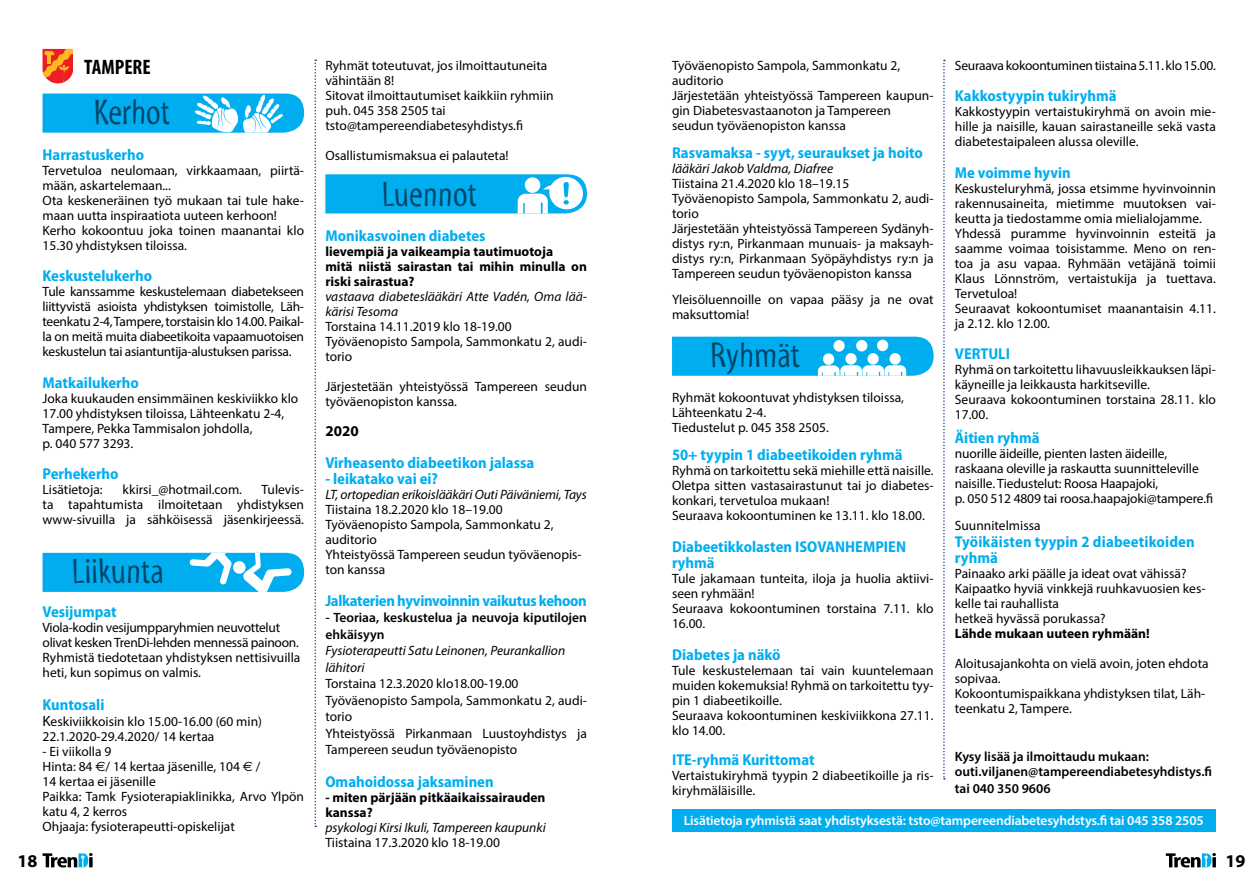
<style>
.page{position:relative;width:1259px;height:893px;background:#fff}
.page>*{position:absolute;margin:0;border:0;box-sizing:border-box;transform-origin:0 0}
.t1{font:36px "Myriad Std Tilt";color:#004569}
.t2{font:700 condensed 21px "Myriad Pro";color:#000}
.t3{font:700 18px "Myriad Pro";color:#000}
.t4{font:700 semi-condensed 15.75px/16.5px "Myriad Pro";color:#00aeef}
.t5{font:700 semi-condensed 15.75px "Myriad Pro";letter-spacing:-.02em;color:#00aeef}
.t6{font:700 15px "Myriad Pro";color:#000}
.t7{font:13.5px/15px "Myriad Pro";color:#000}
.t8{font:italic 13.5px/15px "Myriad Pro";color:#000}
.t9{font:13.5px/15px "Myriad Pro";letter-spacing:-.02em;color:#000}
.t10{font:700 13.5px/15px "Myriad Pro";color:#000}
.t11{font:600 13.5px/16.5px "Myriad Pro";color:#000}
.t12{font:600 13.5px "Myriad Pro";letter-spacing:-.01em;color:#fff}
.s1{font-size:15px}
.s2{font-family:"Euro Sans"}
</style>
<div class="page">
<svg style="left:43px;top:853px;width:50px;height:14px"></svg>
<svg style="left:1165px;top:853px;width:51px;height:14px"></svg>
<svg style="left:43px;top:94px;width:261px;height:39px;background:#2abbf1"></svg>
<svg style="left:43px;top:553px;width:261px;height:39px;background:#22b8f1"></svg>
<svg style="left:43px;top:49px;width:30px;height:34px"></svg>
<svg style="left:314px;top:60px;width:2px;height:767px"></svg>
<svg style="left:325px;top:174px;width:262px;height:39px;background:#2bbbf1"></svg>
<div style="left:672px;top:809px;width:544px;height:23px;background:#00aeef"></div>
<svg style="left:672px;top:337px;width:261px;height:39px;background:#2abbf1"></svg>
<svg style="left:943px;top:60px;width:2px;height:720px"></svg>
<h2 class="t2" style="left:84px;top:54px;width:68px">TAMPERE</h2>
<h1 class="t1" style="left:94px;top:93px;width:78px">Kerhot</h1>
<p class="t4" style="left:43px;top:146px;width:103px">Harrastuskerho</p>
<p class="t7" style="left:43px;top:162px;width:263px">Tervetuloa neulomaan, virkkaamaan, piirtä&shy;mään, askartelemaan...<br>Ota keskeneräinen työ mukaan tai tule hake&shy;maan uutta inspiraatiota uuteen kerhoon!<br>Kerho kokoontuu joka toinen maanantai klo 15.30 yhdistyksen tiloissa.</p>
<p class="t4" style="left:43px;top:268px;width:111px">Keskustelukerho</p>
<p class="t7" style="left:43px;top:284px;width:263px;text-align:justify">Tule kanssamme keskustelemaan diabetekseen liittyvistä asioista yhdistyksen toimistolle, Läh&shy;teenkatu 2-4, Tampere, torstaisin klo 14.00. Paikal&shy;la on meitä muita diabeetikoita vapaamuotoisen keskustelun tai asiantuntija-alustuksen parissa.</p>
<p class="t4" style="left:43px;top:374px;width:98px">Matkailukerho</p>
<p class="t7" style="left:43px;top:390px;width:257px">Joka kuukauden ensimmäinen keskiviikko klo 17.00 yhdistyksen tiloissa, Lähteenkatu 2-4, Tampere, Pekka Tammisalon johdolla,<br>p. 040 577 3293.</p>
<p class="t4" style="left:43px;top:466px;width:78px">Perhekerho</p>
<p class="t7" style="left:43px;top:482px;width:62px">Lisätietoja:</p>
<p class="t7" style="left:123px;top:482px;width:121px">kkirsi_@hotmail.com.</p>
<p class="t7" style="left:43px;top:482px;width:263px;text-align:justify;text-indent:219px">Tulevis&shy;ta tapahtumista ilmoitetaan yhdistyksen www-sivuilla ja sähköisessä jäsenkirjeessä.</p>
<h1 class="t1" style="left:72px;top:552px;width:94px">Liikunta</h1>
<p class="t4" style="left:43px;top:603px;width:76px">Vesijumpat</p>
<p class="t9" style="left:43px;top:619px;width:259px">Viola-kodin vesijumpparyhmien neuvottelut olivat kesken TrenDi-lehden mennessä painoon.<br>Ryhmistä tiedotetaan yhdistyksen nettisivuilla heti, kun sopimus on valmis.</p>
<p class="t4" style="left:43px;top:696px;width:63px">Kuntosali</p>
<p class="t7" style="left:43px;top:714px;width:221px"><span class="s1">K</span>eskiviikkoisin klo 15.00-16.00 (60 min)<br>22.1.2020-29.4.2020/ 14 kertaa</p>
<p class="t7" style="left:43px;top:744px;width:263px">- Ei viikolla 9<br>Hinta: 84 <span class="s2">€</span>/ 14 kertaa jäsenille, 104 <span class="s2">€</span> /<br>14 kertaa ei jäsenille<br>Paikka: Tamk Fysioterapiaklinikka, Arvo Ylpön katu 4, 2 kerros<br>Ohjaaja: fysioterapeutti-opiskelijat</p>
<p class="t7" style="left:325px;top:57px;width:230px">Ryhmät toteutuvat, jos ilmoittautuneita vähintään 8!<br>Sitovat ilmoittautumiset kaikkiin ryhmiin puh. 045 358 2505 tai tsto@tampereendiabetesyhdistys.fi</p>
<p class="t7" style="left:325px;top:147px;width:185px">Osallistumismaksua ei palauteta!</p>
<h1 class="t1" style="left:382px;top:174px;width:97px">Luennot</h1>
<p class="t4" style="left:325px;top:228px;width:162px">Monikasvoinen diabetes</p>
<p class="t10" style="left:325px;top:244px;width:263px">lievempiä ja vaikeampia tautimuotoja<br>mitä niistä sairastan tai mihin minulla on riski sairastua?</p>
<p class="t8" style="left:325px;top:289px;width:263px">vastaava diabeteslääkäri Atte Vadén, Oma lää&shy;kärisi Tesoma</p>
<p class="t7" style="left:325px;top:319px;width:263px">Torstaina 14.11.2019 klo 18-19.00<br>Työväenopisto Sampola, Sammonkatu 2, audi&shy;torio</p>
<p class="t7" style="left:325px;top:379px;width:263px">Järjestetään yhteistyössä Tampereen seudun työväenopiston kanssa.</p>
<p class="t6" style="left:325px;top:422px;width:35px">2020</p>
<p class="t4" style="left:325px;top:455px;width:210px">Virheasento diabeetikon jalassa</p>
<p class="t4" style="left:325px;top:471px;width:114px">- leikatako vai ei?</p>
<p class="t8" style="left:325px;top:487px;width:263px">LT, ortopedian erikoislääkäri Outi Päiväniemi, Tays</p>
<p class="t7" style="left:325px;top:502px;width:258px">Tiistaina 18.2.2020 klo 18–19.00<br>Työväenopisto Sampola, Sammonkatu 2, auditorio<br>Yhteistyössä Tampereen seudun työväenopis&shy;ton kanssa</p>
<p class="t5" style="left:325px;top:592px;width:263px">Jalkaterien hyvinvoinnin vaikutus kehoon</p>
<p class="t11" style="left:325px;top:609px;width:263px">- Teoriaa, keskustelua ja neuvoja kiputilojen ehkäisyyn</p>
<p class="t8" style="left:325px;top:642px;width:241px;line-height:16.5px">Fysioterapeutti Satu Leinonen, Peurankallion lähitori</p>
<p class="t7" style="left:325px;top:675px;width:263px;line-height:16.5px">Torstaina 12.3.2020 klo18.00-19.00<br>Työväenopisto Sampola, Sammonkatu 2, audi&shy;torio<br>Yhteistyössä Pirkanmaan Luustoyhdistys ja Tampereen seudun työväenopisto</p>
<p class="t4" style="left:325px;top:774px;width:170px">Omahoidossa jaksaminen</p>
<p class="t10" style="left:325px;top:790px;width:222px">- miten pärjään pitkäaikaissairauden kanssa?</p>
<p class="t8" style="left:325px;top:820px;width:222px">psykologi Kirsi Ikuli, Tampereen kaupunki</p>
<p class="t7" style="left:325px;top:835px;width:176px">Tiistaina 17.3.2020 klo 18-19.00</p>
<p class="t7" style="left:672px;top:57px;width:263px">Työväenopisto Sampola, Sammonkatu 2, auditorio<br>Järjestetään yhteistyössä Tampereen kaupun&shy;gin Diabetesvastaanoton ja Tampereen seudun työväenopiston kanssa</p>
<p class="t4" style="left:672px;top:145px;width:252px">Rasvamaksa - syyt, seuraukset ja hoito</p>
<p class="t8" style="left:672px;top:161px;width:163px">lääkäri Jakob Valdma, Diafree</p>
<p class="t7" style="left:672px;top:176px;width:263px">Tiistaina 21.4.2020 klo 18–19.15<br>Työväenopisto Sampola, Sammonkatu 2, audi&shy;torio<br>Järjestetään yhteistyössä Tampereen Sydänyh&shy;distys ry:n, Pirkanmaan munuais- ja maksayh&shy;distys ry:n, Pirkanmaan Syöpäyhdistys ry:n ja Tampereen seudun työväenopiston kanssa</p>
<p class="t7" style="left:672px;top:291px;width:263px">Yleisöluennoille on vapaa pääsy ja ne ovat maksuttomia!</p>
<h1 class="t1" style="left:710px;top:335px;width:91px">Ryhmät</h1>
<p class="t7" style="left:672px;top:389px;width:233px">Ryhmät kokoontuvat yhdistyksen tiloissa,<br>Lähteenkatu 2-4.<br>Tiedustelut p. 045 358 2505.</p>
<p class="t4" style="left:672px;top:447px;width:232px">50+ tyypin 1 diabeetikoiden ryhmä</p>
<p class="t7" style="left:672px;top:463px;width:263px">Ryhmä on tarkoitettu sekä miehille että naisille.<br>Oletpa sitten vastasairastunut tai jo diabetes&shy;konkari, tervetuloa mukaan!<br>Seuraava kokoontuminen ke 13.11. klo 18.00.</p>
<p class="t4" style="left:672px;top:538px;width:235px">Diabeetikkolasten ISOVANHEMPIEN ryhmä</p>
<p class="t7" style="left:672px;top:571px;width:263px">Tule jakamaan tunteita, iloja ja huolia aktiivi&shy;seen ryhmään!<br>Seuraava kokoontuminen torstaina 7.11. klo<br>16.00.</p>
<p class="t4" style="left:672px;top:646px;width:110px">Diabetes ja näkö</p>
<p class="t7" style="left:672px;top:662px;width:263px">Tule keskustelemaan tai vain kuuntelemaan muiden kokemuksia! Ryhmä on tarkoitettu tyy&shy;pin 1 diabeetikoille.<br>Seuraava kokoontuminen keskiviikkona 27.11. klo 14.00.</p>
<p class="t4" style="left:672px;top:751px;width:144px">ITE-ryhmä Kurittomat</p>
<p class="t7" style="left:672px;top:767px;width:263px">Vertaistukiryhmä tyypin 2 diabeetikoille ja ris&shy;kiryhmäläisille.</p>
<p class="t9" style="left:955px;top:57px;width:262px">Seuraava kokoontuminen tiistaina 5.11. klo 15.00.</p>
<p class="t4" style="left:955px;top:88px;width:163px">Kakkostyypin tukiryhmä</p>
<p class="t7" style="left:955px;top:104px;width:262px;text-align:justify">Kakkostyypin vertaistukiryhmä on avoin mie&shy;hille ja naisille, kauan sairastaneille sekä vasta diabetestaipaleen alussa oleville.</p>
<p class="t4" style="left:955px;top:164px;width:117px">Me voimme hyvin</p>
<p class="t7" style="left:955px;top:180px;width:262px">Keskusteluryhmä, jossa etsimme hyvinvoinnin rakennusaineita, mietimme muutoksen vai&shy;keutta ja tiedostamme omia mielialojamme.<br>Yhdessä puramme hyvinvoinnin esteitä ja saamme voimaa toisistamme. Meno on ren&shy;toa ja asu vapaa. Ryhmään vetäjänä toimii Klaus Lönnström, vertaistukija ja tuettava.<br>Tervetuloa!<br>Seuraavat kokoontumiset maanantaisin 4.11. ja 2.12. klo 12.00.</p>
<p class="t4" style="left:955px;top:346px;width:57px">VERTULI</p>
<p class="t7" style="left:955px;top:362px;width:262px">Ryhmä on tarkoitettu lihavuusleikkauksen läpi&shy;käyneille ja leikkausta harkitseville.<br>Seuraava kokoontuminen torstaina 28.11. klo 17.00.</p>
<p class="t4" style="left:955px;top:430px;width:86px">Äitien ryhmä</p>
<p class="t7" style="left:955px;top:446px;width:260px">nuorille äideille, pienten lasten äideille, raskaana oleville ja raskautta suunnitteleville naisille. Tiedustelut: Roosa Haapajoki,<br>p. 050 512 4809 tai roosa.haapajoki@tampere.fi</p>
<p class="t7" style="left:955px;top:518px;width:87px">Suunnitelmissa</p>
<p class="t4" style="left:955px;top:533px;width:241px">Työikäisten tyypin 2 diabeetikoiden ryhmä</p>
<p class="t7" style="left:955px;top:566px;width:252px">Painaako arki päälle ja ideat ovat vähissä?<br>Kaipaatko hyviä vinkkejä ruuhkavuosien kes&shy;kelle tai rauhallista<br>hetkeä hyvässä porukassa?</p>
<p class="t10" style="left:955px;top:626px;width:196px">Lähde mukaan uuteen ryhmään!</p>
<p class="t7" style="left:955px;top:656px;width:255px">Aloitusajankohta on vielä avoin, joten ehdota sopivaa.<br>Kokoontumispaikkana yhdistyksen tilat, Läh&shy;teenkatu 2, Tampere.</p>
<p class="t11" style="left:955px;top:749px;width:259px;line-height:15px">Kysy lisää ja ilmoittaudu mukaan: outi.viljanen@tampereendiabetesyhdistys.fi</p>
<p class="t11" style="left:955px;top:780px;width:97px">tai 040 350 9606</p>
<p class="t12" style="left:684px;top:812px;width:521px">Lisätietoja ryhmistä saat yhdistyksestä: tsto@tampereendiabetesyhdstys.fi tai 045 358 2505</p>
<h3 class="t3" style="left:18px;top:849px;width:21px">18</h3>
<h3 class="t3" style="left:1225px;top:849px;width:21px">19</h3>
</div>
